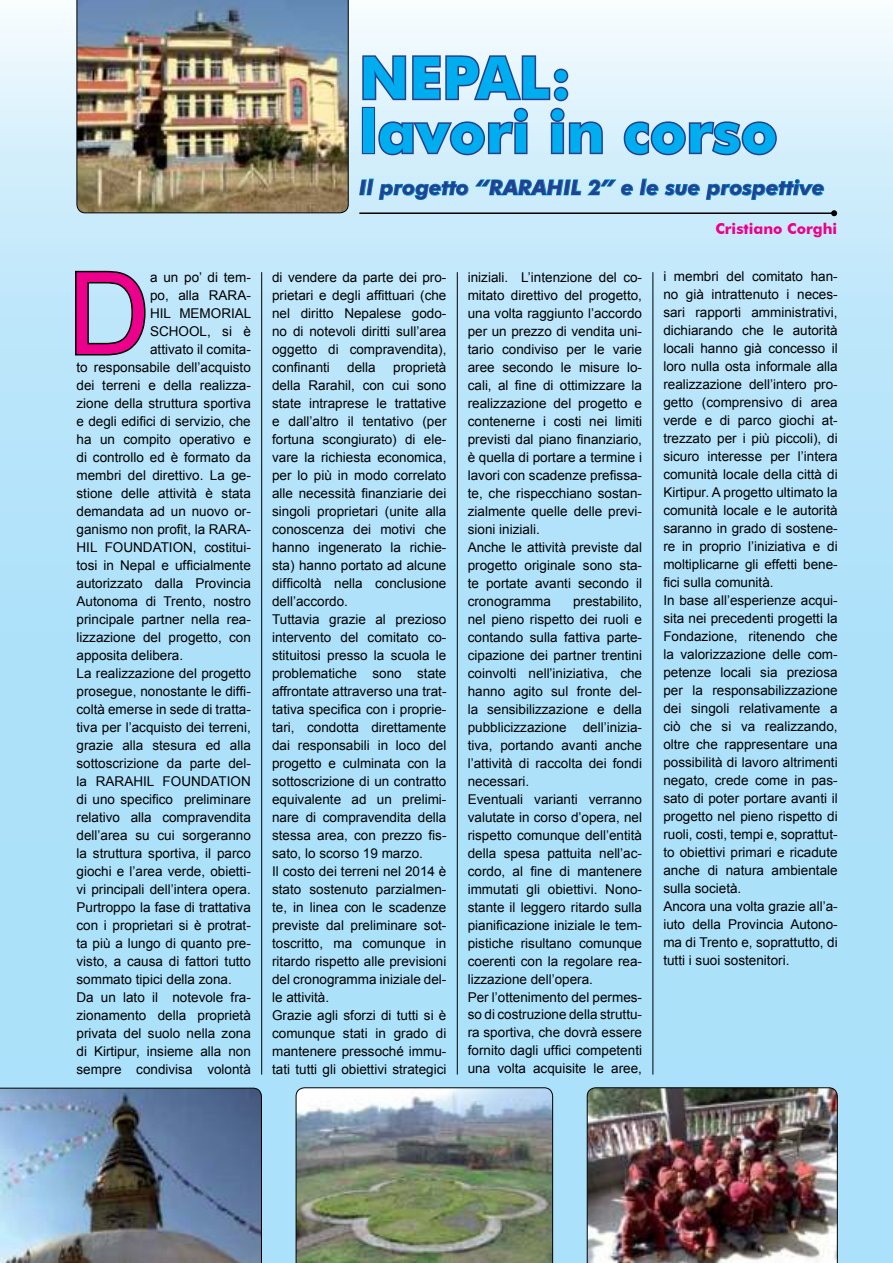
<style>
.page{position:relative;width:893px;height:1263px;background:#fff}
.page>*{position:absolute;margin:0;border:0;box-sizing:border-box;transform-origin:0 0}
.t1{font:114.15px "Arial";color:#ec008b}
.t2{font:700 58.5px/54px "Futura BT";color:#00adef}
.t3{font:italic 700 21px "Futura BT";color:#24408e}
.t4{font:700 15px "Futura BT";color:#ec008b}
.t5{font:13.5px/18px "Arial";color:#000}
</style>
<div class="page">
<img style="left:0;top:0;width:892px;height:1263px">
<svg style="left:74px;top:269px;width:73px;height:88px;background:#95b4c4"></svg>
<hr style="left:359px;top:212px;width:475px;height:2px;background:#000">
<svg style="left:831px;top:210px;width:6px;height:6px"></svg>
<hr style="left:261px;top:272px;width:1px;height:802px;background:#000">
<hr style="left:457px;top:272px;width:1px;height:802px;background:#000">
<hr style="left:653px;top:272px;width:1px;height:802px;background:#000">
<img style="left:587px;top:1087px;width:251px;height:176px">
<img style="left:0;top:1088px;width:262px;height:175px">
<img style="left:77px;top:0;width:272px;height:213px">
<img style="left:296px;top:1087px;width:257px;height:176px">
<svg style="left:361px;top:51px;width:243px;height:111px;background:#b4c9e2"></svg>
<svg style="left:622px;top:119px;width:157px;height:38px;background:#9cb6d7"></svg>
<svg style="left:359px;top:177px;width:274px;height:23px;background:#a7e0f8"></svg>
<svg style="left:639px;top:178px;width:61px;height:21px"></svg>
<svg style="left:706px;top:179px;width:118px;height:21px;background:#9eddf8"></svg>
<h1 class="t1" style="left:68px;top:271px;width:84px">D</h1>
<p class="t5" style="left:150px;top:269px;width:102px">a un po’ di tem-</p>
<p class="t5" style="left:150px;top:287px;width:102px">po, alla RARA-</p>
<p class="t5" style="left:150px;top:305px;width:103px">HIL MEMORIAL</p>
<p class="t5" style="left:150px;top:323px;width:102px">SCHOOL, si è</p>
<p class="t5" style="left:150px;top:341px;width:102px">attivato il comita-</p>
<p class="t5" style="left:77px;top:359px;width:176px">to responsabile dell’acquisto</p>
<p class="t5" style="left:77px;top:377px;width:176px">dei terreni e della realizza-</p>
<p class="t5" style="left:77px;top:395px;width:176px">zione della struttura sportiva</p>
<p class="t5" style="left:77px;top:412px;width:176px">e degli edifici di servizio, che</p>
<p class="t5" style="left:77px;top:431px;width:176px">ha un compito operativo e</p>
<p class="t5" style="left:77px;top:449px;width:176px">di controllo ed è formato da</p>
<p class="t5" style="left:77px;top:467px;width:176px">membri del direttivo. La ge-</p>
<p class="t5" style="left:77px;top:485px;width:176px">stione delle attività è stata</p>
<p class="t5" style="left:77px;top:503px;width:176px">demandata ad un nuovo or-</p>
<p class="t5" style="left:77px;top:520px;width:176px">ganismo non profit, la RARA-</p>
<p class="t5" style="left:77px;top:539px;width:176px">HIL FOUNDATION, costitui-</p>
<p class="t5" style="left:77px;top:556px;width:176px">tosi in Nepal e ufficialmente</p>
<p class="t5" style="left:77px;top:575px;width:176px">autorizzato dalla Provincia</p>
<p class="t5" style="left:77px;top:593px;width:176px">Autonoma di Trento, nostro</p>
<p class="t5" style="left:77px;top:611px;width:176px">principale partner nella rea-</p>
<p class="t5" style="left:77px;top:629px;width:176px">lizzazione del progetto, con</p>
<p class="t5" style="left:77px;top:647px;width:108px">apposita delibera.</p>
<p class="t5" style="left:77px;top:665px;width:176px">La realizzazione del progetto</p>
<p class="t5" style="left:77px;top:682px;width:176px">prosegue, nonostante le diffi-</p>
<p class="t5" style="left:77px;top:701px;width:176px">coltà emerse in sede di tratta-</p>
<p class="t5" style="left:77px;top:719px;width:176px">tiva per l’acquisto dei terreni,</p>
<p class="t5" style="left:77px;top:737px;width:176px">grazie alla stesura ed alla</p>
<p class="t5" style="left:77px;top:755px;width:176px">sottoscrizione da parte del-</p>
<p class="t5" style="left:77px;top:773px;width:176px">la RARAHIL FOUNDATION</p>
<p class="t5" style="left:77px;top:790px;width:176px">di uno specifico preliminare</p>
<p class="t5" style="left:77px;top:809px;width:176px">relativo alla compravendita</p>
<p class="t5" style="left:77px;top:827px;width:176px">dell’area su cui sorgeranno</p>
<p class="t5" style="left:77px;top:845px;width:176px">la struttura sportiva, il parco</p>
<p class="t5" style="left:77px;top:863px;width:176px">giochi e l’area verde, obietti-</p>
<p class="t5" style="left:77px;top:881px;width:176px">vi principali dell’intera opera.</p>
<p class="t5" style="left:77px;top:899px;width:176px">Purtroppo la fase di trattativa</p>
<p class="t5" style="left:77px;top:917px;width:176px">con i proprietari si è protrat-</p>
<p class="t5" style="left:77px;top:935px;width:176px">ta più a lungo di quanto pre-</p>
<p class="t5" style="left:77px;top:953px;width:176px">visto, a causa di fattori tutto</p>
<p class="t5" style="left:77px;top:971px;width:157px">sommato tipici della zona.</p>
<p class="t5" style="left:77px;top:989px;width:176px">Da un lato il notevole fra-</p>
<p class="t5" style="left:77px;top:1007px;width:176px">zionamento della proprietà</p>
<p class="t5" style="left:77px;top:1025px;width:176px">privata del suolo nella zona</p>
<p class="t5" style="left:77px;top:1043px;width:176px">di Kirtipur, insieme alla non</p>
<p class="t5" style="left:77px;top:1061px;width:176px">sempre condivisa volontà</p>
<h2 class="t2" style="left:359px;top:56px;width:420px">NEPAL:<br>lavori in corso</h2>
<h3 class="t3" style="left:359px;top:179px;width:467px">Il progetto “RARAHIL 2” e le sue prospettive</h3>
<p class="t5" style="left:272px;top:269px;width:176px;text-align:justify">di vendere da parte dei pro&shy;prietari e degli affittuari (che nel diritto Nepalese godo&shy;no di notevoli diritti sull’area oggetto di compravendita), confinanti</p>
<p class="t5" style="left:272px;top:358px;width:176px;text-indent:121px">proprietà della Rarahil, con cui sono state intraprese le trattative e dall’altro il tentativo (per fortuna scongiurato) di ele&shy;vare la richiesta economica, per lo più in modo correlato alle necessità finanziarie dei singoli proprietari (unite alla conoscenza dei motivi che hanno ingenerato la richie&shy;sta) hanno portato ad alcune difficoltà nella conclusione dell’accordo.<br>Tuttavia grazie al prezioso intervento del comitato co&shy;stituitosi presso la scuola le problematiche sono state affrontate attraverso una trat&shy;tativa specifica con i proprie&shy;tari, condotta direttamente dai responsabili in loco del progetto e culminata con la sottoscrizione di un contratto equivalente ad un prelimi&shy;nare di compravendita della stessa area, con prezzo fis&shy;sato, lo scorso 19 marzo.<br>Il costo dei terreni nel 2014 è stato sostenuto parzialmen&shy;te, in linea con le scadenze previste dal preliminare sot&shy;toscritto, ma comunque in ritardo rispetto alle previsioni del cronogramma iniziale del&shy;le attività.<br>Grazie agli sforzi di tutti si è comunque stati in grado di mantenere pressoché immu&shy;tati tutti gli obiettivi strategici</p>
<p class="t5" style="left:347px;top:358px;width:30px">della</p>
<p class="t5" style="left:468px;top:269px;width:176px">iniziali. L’intenzione del co&shy;mitato direttivo del progetto, una volta raggiunto l’accordo per un prezzo di vendita uni&shy;tario condiviso per le varie aree secondo le misure lo&shy;cali, al fine di ottimizzare la realizzazione del progetto e contenerne i costi nei limiti previsti dal piano finanziario, è quella di portare a termine i lavori con scadenze prefissa&shy;te, che rispecchiano sostan&shy;zialmente quelle delle previ&shy;sioni iniziali.<br>Anche le attività previste dal progetto originale sono sta&shy;te portate avanti secondo il cronogramma</p>
<p class="t5" style="left:468px;top:593px;width:176px;text-indent:105px">prestabilito, nel pieno rispetto dei ruoli e contando sulla fattiva parte&shy;cipazione dei partner trentini coinvolti nell’iniziativa, che hanno agito sul fronte del&shy;la sensibilizzazione e della pubblicizzazione dell’inizia&shy;tiva, portando avanti anche l’attività di raccolta dei fondi necessari.<br>Eventuali varianti verranno valutate in corso d’opera, nel rispetto comunque dell’entità della spesa pattuita nell’ac&shy;cordo, al fine di mantenere immutati gli obiettivi. Nono&shy;stante il leggero ritardo sulla pianificazione iniziale le tem&shy;pistiche risultano comunque coerenti con la regolare rea&shy;lizzazione dell’opera.<br>Per l’ottenimento del permes&shy;so di costruzione della struttu&shy;ra sportiva, che dovrà essere fornito dagli uffici competenti una volta acquisite le aree,</p>
<p class="t4" style="left:715px;top:222px;width:123px">Cristiano Corghi</p>
<p class="t5" style="left:663px;top:269px;width:176px">i membri del comitato han&shy;no già intrattenuto i neces&shy;sari rapporti amministrativi, dichiarando che le autorità locali hanno già concesso il loro nulla osta informale alla realizzazione dell’intero pro&shy;getto (comprensivo di area verde e di parco giochi at&shy;trezzato per i più piccoli), di sicuro interesse per l’intera comunità locale della città di<br>Kirtipur. A progetto ultimato la comunità locale e le autorità saranno in grado di sostene&shy;re in proprio l’iniziativa e di moltiplicarne gli effetti bene&shy;fici sulla comunità.<br>In base all’esperienze acqui&shy;sita nei precedenti progetti la<br>Fondazione, ritenendo che la valorizzazione delle com&shy;petenze locali sia preziosa per la responsabilizzazione dei singoli relativamente a ciò che si va realizzando, oltre che rappresentare una possibilità di lavoro altrimenti negato, crede come in pas&shy;sato di poter portare avanti il progetto nel pieno rispetto di ruoli, costi, tempi e, soprattut&shy;to obiettivi primari e ricadute anche di natura ambientale sulla società.<br>Ancora una volta grazie all’a&shy;iuto della Provincia Autono&shy;ma di Trento e, soprattutto, di tutti i suoi sostenitori.</p>
</div>
